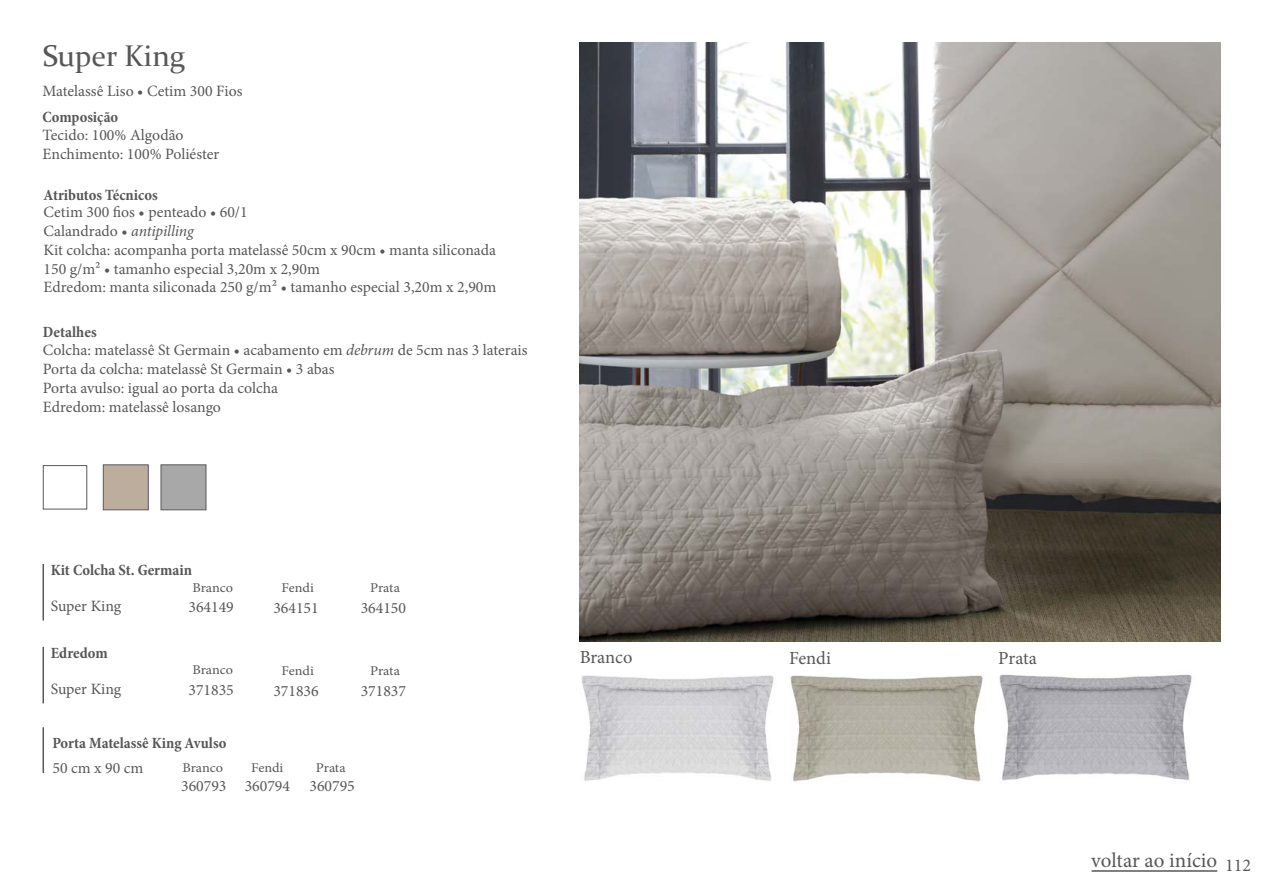
<style>
.page{position:relative;width:1263px;height:893px;background:#fff}
.page>*{position:absolute;margin:0;border:0;box-sizing:border-box;transform-origin:0 0}
.t1{font:30px "Constantia";color:#575756}
.t2{font:21px "Minion Pro";color:#575756}
.t3{font:18.45px "Minion Pro";letter-spacing:-.005em;color:#575756}
.t4{font:18px "Minion Pro";color:#575756}
.t5{font:15.75px/18.9px "Minion Pro";color:#575756}
.t6{font:700 condensed 15.75px "Minion Pro";color:#575756}
.t7{font:13.35px "Minion Pro";letter-spacing:-.005em;color:#575756;scale:1.06 1}
.s1{font-style:italic}
</style>
<div class="page">
<img style="left:579px;top:43px;width:641px;height:598px">
<img style="left:581px;top:675px;width:193px;height:106px">
<img style="left:999px;top:674px;width:193px;height:107px">
<img style="left:790px;top:675px;width:193px;height:107px">
<div style="left:43px;top:465px;width:44px;height:44px;border:1px solid #58595b"></div>
<hr style="left:43px;top:564px;width:1px;height:56px;background:#58595b">
<hr style="left:43px;top:647px;width:1px;height:56px;background:#58595b">
<div style="left:161px;top:464px;width:45px;height:46px;background:#a9a8a9;border:1px solid #58595b"></div>
<div style="left:103px;top:464px;width:46px;height:46px;background:#bdad9c;border:1px solid #58595b"></div>
<hr style="left:43px;top:727px;width:1px;height:46px;background:#58595b">
<hr style="left:1091px;top:870px;width:126px;height:2px;background:#575756">
<h1 class="t1" style="left:43px;top:35px;width:144px">Super King</h1>
<p class="t5" style="left:43px;top:81px;width:202px">Matelassê Liso • Cetim 300 Fios</p>
<p class="t6" style="left:43px;top:106px;width:77px">Composição</p>
<p class="t5" style="left:43px;top:126px;width:178px">Tecido: 100% Algodão<br>Enchimento: 100% Poliéster</p>
<p class="t6" style="left:44px;top:184px;width:116px">Atributos Técnicos</p>
<p class="t5" style="left:44px;top:202px;width:454px">Cetim 300 fios • penteado • 60/1<br>Calandrado • <span class="s1">antipilling<br></span>Kit colcha: acompanha porta matelassê 50cm x 90cm • manta siliconada 150 g/m² • tamanho especial 3,20m x 2,90m<br>Edredom: manta siliconada 250 g/m² • tamanho especial 3,20m x 2,90m</p>
<p class="t6" style="left:43px;top:321px;width:55px">Detalhes</p>
<p class="t5" style="left:43px;top:341px;width:486px">Colcha: matelassê St Germain • acabamento em <span class="s1">debrum</span> de 5cm nas 3 laterais Porta da colcha: matelassê St Germain • 3 abas<br>Porta avulso: igual ao porta da colcha<br>Edredom: matelassê losango</p>
<p class="t6" style="left:51px;top:559px;width:143px">Kit Colcha St. Germain</p>
<p class="t7" style="left:192px;top:578px;width:40px">Branco</p>
<p class="t7" style="left:281px;top:579px;width:32px">Fendi</p>
<p class="t7" style="left:370px;top:579px;width:30px">Prata</p>
<p class="t5" style="left:51px;top:596px;width:72px">Super King</p>
<p class="t5" style="left:188px;top:598px;width:47px">364149</p>
<p class="t5" style="left:273px;top:598px;width:47px">364151</p>
<p class="t5" style="left:361px;top:598px;width:47px">364150</p>
<p class="t6" style="left:51px;top:642px;width:58px">Edredom</p>
<p class="t7" style="left:192px;top:661px;width:40px">Branco</p>
<p class="t7" style="left:281px;top:662px;width:32px">Fendi</p>
<p class="t7" style="left:370px;top:661px;width:30px">Prata</p>
<p class="t3" style="left:580px;top:645px;width:54px">Branco</p>
<p class="t3" style="left:789px;top:645px;width:43px">Fendi</p>
<p class="t3" style="left:998px;top:646px;width:40px">Prata</p>
<p class="t5" style="left:51px;top:679px;width:72px">Super King</p>
<p class="t5" style="left:188px;top:681px;width:47px">371835</p>
<p class="t5" style="left:273px;top:681px;width:47px">371836</p>
<p class="t5" style="left:361px;top:681px;width:47px">371837</p>
<p class="t6" style="left:52px;top:732px;width:176px">Porta Matelassê King Avulso</p>
<p class="t5" style="left:52px;top:758px;width:93px">50 cm x 90 cm</p>
<p class="t7" style="left:182px;top:759px;width:40px">Branco</p>
<p class="t7" style="left:251px;top:759px;width:32px">Fendi</p>
<p class="t7" style="left:316px;top:759px;width:30px">Prata</p>
<p class="t5" style="left:181px;top:777px;width:47px">360793</p>
<p class="t5" style="left:245px;top:777px;width:47px">360794</p>
<p class="t5" style="left:309px;top:777px;width:47px">360795</p>
<h2 class="t2" style="left:1091px;top:846px;width:127px">voltar ao início</h2>
<p class="t4" style="left:1225px;top:853px;width:27px">112</p>
</div>
